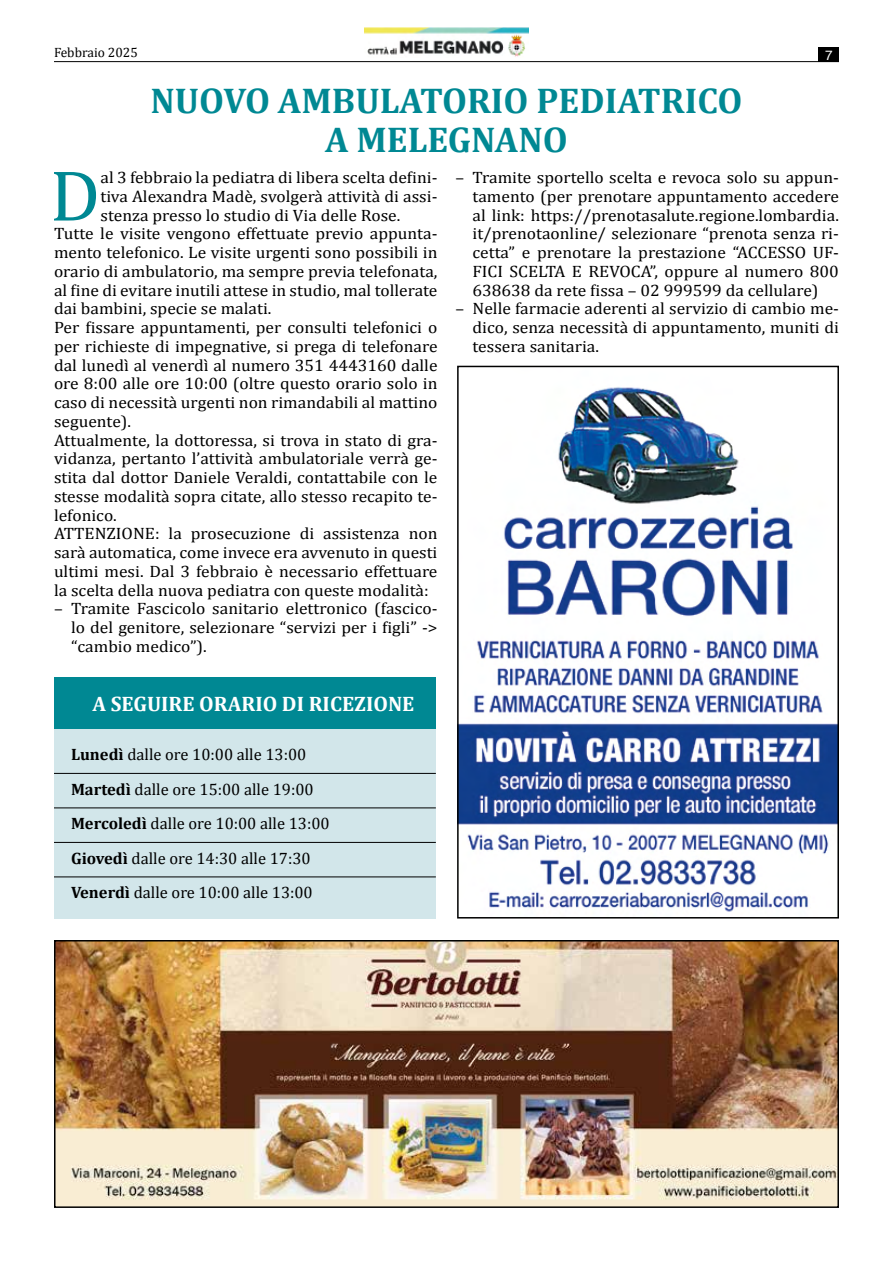
<style>
.page{position:relative;width:893px;height:1263px;background:#fff}
.page>*{position:absolute;margin:0;border:0;box-sizing:border-box;transform-origin:0 0}
.t1{font:72.75px "Cambria";color:#008893;scale:1.06 1}
.t2{font:700 36px/39px "Cambria";color:#008893;text-align:center}
.t3{font:700 21px "Cambria";color:#fff}
.t4{font:16.5px/18.8px "Cambria";color:#000;text-align:justify;scale:1.06 1}
.t5{font:16.5px/34.5px "Cambria";color:#000}
.t6{font:13.5px "Cambria";color:#000}
.t7{font:13.5px "Helvetica";color:#fff}
.s1{font-weight:700}
</style>
<div class="page">
<hr style="left:54px;top:61px;width:785px;height:1px;background:#000">
<div style="left:819px;top:48px;width:20px;height:14px;background:#000"></div>
<img style="left:364px;top:28px;width:164px;height:29px">
<img style="left:460px;top:387px;width:376px;height:525px">
<div style="left:457px;top:366px;width:382px;height:552px;border:2px solid #000"></div>
<img style="left:57px;top:943px;width:779px;height:262px">
<div style="left:54px;top:940px;width:785px;height:268px;border:2px solid #000"></div>
<div style="left:54px;top:727px;width:382px;height:191px;background:#d2e6ea"></div>
<hr style="left:54px;top:773px;width:382px;height:1px;background:#000">
<hr style="left:54px;top:807px;width:382px;height:1px;background:#000">
<hr style="left:54px;top:842px;width:382px;height:1px;background:#000">
<hr style="left:54px;top:876px;width:382px;height:1px;background:#000">
<div style="left:54px;top:677px;width:382px;height:51px;background:#008893"></div>
<p class="t6" style="left:54px;top:44px;width:85px">Febbraio 2025</p>
<p class="t7" style="left:825px;top:45px;width:9px">7</p>
<h2 class="t2" style="left:150px;top:80px;width:593px">NUOVO AMBULATORIO PEDIATRICO<br>A MELEGNANO</h2>
<h1 class="t1" style="left:49px;top:151px;width:50px">D</h1>
<p class="t4" style="left:101px;top:168px;width:319px">al 3 febbraio la pediatra di libera scelta defini-</p>
<p class="t4" style="left:472px;top:168px;width:347px;text-indent:-17px">– Tramite sportello scelta e revoca solo su appun&shy;tamento (per prenotare appuntamento accedere al link: https://prenotasalute.regione.lombardia. it/prenotaonline/ selezionare “prenota senza ri&shy;cetta” e prenotare la prestazione “ACCESSO UF-FICI SCELTA E REVOCA”, oppure al numero 800<br>638638 da rete fissa – 02 999599 da cellulare)</p>
<p class="t4" style="left:472px;top:299px;width:347px;text-indent:-17px">– Nelle farmacie aderenti al servizio di cambio me&shy;dico, senza necessità di appuntamento, muniti di tessera sanitaria.</p>
<p class="t4" style="left:101px;top:187px;width:319px">tiva Alexandra Madè, svolgerà attività di assi-</p>
<p class="t4" style="left:101px;top:206px;width:284px">stenza presso lo studio di Via delle Rose.</p>
<p class="t4" style="left:54px;top:224px;width:363px">Tutte le visite vengono effettuate previo appunta-</p>
<p class="t4" style="left:54px;top:243px;width:363px">mento telefonico. Le visite urgenti sono possibili in</p>
<p class="t4" style="left:54px;top:262px;width:363px">orario di ambulatorio, ma sempre previa telefonata,</p>
<p class="t4" style="left:54px;top:281px;width:363px">al fine di evitare inutili attese in studio, mal tollerate</p>
<p class="t4" style="left:54px;top:299px;width:207px">dai bambini, specie se malati.</p>
<p class="t4" style="left:54px;top:318px;width:363px">Per fissare appuntamenti, per consulti telefonici o</p>
<p class="t4" style="left:54px;top:337px;width:363px">per richieste di impegnative, si prega di telefonare</p>
<p class="t4" style="left:54px;top:356px;width:363px">dal lunedì al venerdì al numero 351 4443160 dalle</p>
<p class="t4" style="left:54px;top:374px;width:363px">ore 8:00 alle ore 10:00 (oltre questo orario solo in</p>
<p class="t4" style="left:54px;top:393px;width:363px">caso di necessità urgenti non rimandabili al mattino</p>
<p class="t4" style="left:54px;top:412px;width:74px">seguente).</p>
<p class="t4" style="left:54px;top:431px;width:363px">Attualmente, la dottoressa, si trova in stato di gra-</p>
<p class="t4" style="left:54px;top:449px;width:363px">vidanza, pertanto l’attività ambulatoriale verrà ge-</p>
<p class="t4" style="left:54px;top:468px;width:363px">stita dal dottor Daniele Veraldi, contattabile con le</p>
<p class="t4" style="left:54px;top:487px;width:363px">stesse modalità sopra citate, allo stesso recapito te-</p>
<p class="t4" style="left:54px;top:506px;width:61px">lefonico.</p>
<p class="t4" style="left:54px;top:524px;width:363px">ATTENZIONE: la prosecuzione di assistenza non</p>
<p class="t4" style="left:54px;top:543px;width:363px">sarà automatica, come invece era avvenuto in questi</p>
<p class="t4" style="left:54px;top:562px;width:363px">ultimi mesi. Dal 3 febbraio è necessario effettuare</p>
<p class="t4" style="left:54px;top:581px;width:355px">la scelta della nuova pediatra con queste modalità:</p>
<p class="t4" style="left:71px;top:599px;width:347px;text-indent:-17px">– Tramite Fascicolo sanitario elettronico (fascico&shy;lo del genitore, selezionare “servizi per i figli” -&gt; “cambio medico”).</p>
<p class="t3" style="left:93px;top:689px;width:323px">A SEGUIRE ORARIO DI RICEZIONE</p>
<p class="t5" style="left:71px;top:737px;width:260px"><span class="s1">Lunedì</span> dalle ore 10:00 alle 13:00<br><span class="s1">Martedì</span> dalle ore 15:00 alle 19:00<br><span class="s1">Mercoledì</span> dalle ore 10:00 alle 13:00<br><span class="s1">Giovedì</span> dalle ore 14:30 alle 17:30<br><span class="s1">Venerdì</span> dalle ore 10:00 alle 13:00</p>
</div>
